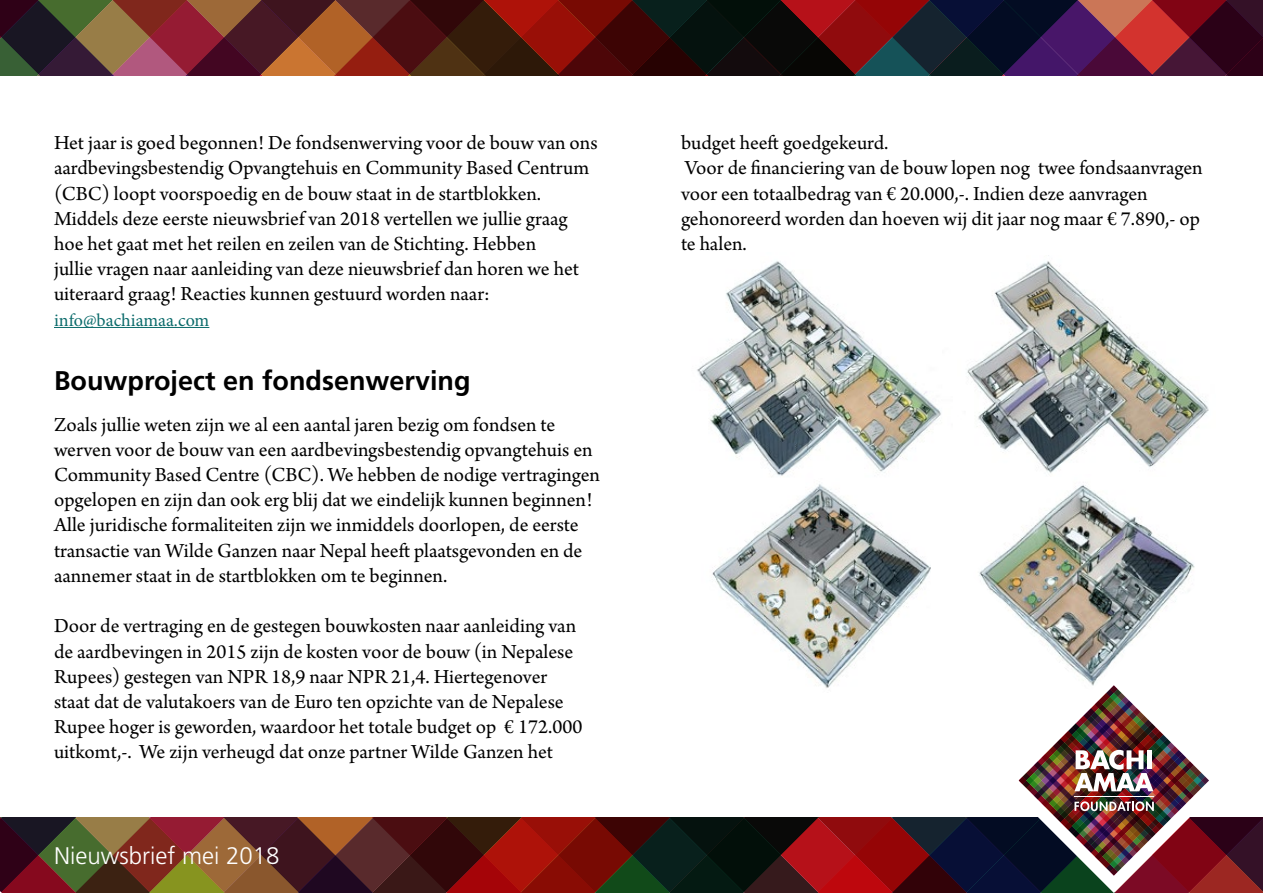
<style>
.page{position:relative;width:1263px;height:893px;background:#fff}
.page>*{position:absolute;margin:0;border:0;box-sizing:border-box;transform-origin:0 0}
.t1{font:700 27px "Frutiger LT Std";color:#000}
.t2{font:300 24px "Frutiger LT Std";color:#fff}
.t3{font:21px/25.2px "Arno Pro";letter-spacing:-.005em;color:#000}
.t4{font:18px "Minion Pro";color:#0b6b6b}
</style>
<div class="page">
<svg style="left:0;top:0;width:410px;height:75px"></svg>
<svg style="left:410px;top:0;width:74px;height:75px"></svg>
<svg style="left:484px;top:0;width:779px;height:75px"></svg>
<svg style="left:0;top:692px;width:1263px;height:201px"></svg>
<hr style="left:1074px;top:796px;width:80px;height:1px;background:#fff">
<hr style="left:54px;top:327px;width:155px;height:1px;background:#0b6b6b">
<img style="left:967px;top:255px;width:242px;height:218px">
<img style="left:979px;top:485px;width:216px;height:207px">
<img style="left:697px;top:261px;width:244px;height:215px">
<img style="left:712px;top:484px;width:219px;height:204px">
<p class="t3" style="left:54px;top:131px;width:545px">Het jaar is goed begonnen! De fondsenwerving voor de bouw van ons aardbevingsbestendig Opvangtehuis en Community Based Centrum (CBC) loopt voorspoedig en de bouw staat in de startblokken.<br>Middels deze eerste nieuwsbrief van 2018 vertellen we jullie graag hoe het gaat met het reilen en zeilen van de Stichting. Hebben<br>jullie vragen naar aanleiding van deze nieuwsbrief dan horen we het uiteraard graag! Reacties kunnen gestuurd worden naar:</p>
<p class="t4" style="left:54px;top:308px;width:157px">info@bachiamaa.com</p>
<p class="t1" style="left:54px;top:365px;width:418px">Bouwproject en fondsenwerving</p>
<p class="t3" style="left:54px;top:413px;width:547px">Zoals jullie weten zijn we al een aantal jaren bezig om fondsen te werven voor de bouw van een aardbevingsbestendig opvangtehuis en Community Based Centre (CBC). We hebben de nodige vertragingen opgelopen en zijn dan ook erg blij dat we eindelijk kunnen beginnen!<br>Alle juridische formaliteiten zijn we inmiddels doorlopen, de eerste transactie van Wilde Ganzen naar Nepal heeft plaatsgevonden en de aannemer staat in de startblokken om te beginnen.</p>
<p class="t3" style="left:54px;top:614px;width:530px">Door de vertraging en de gestegen bouwkosten naar aanleiding van de aardbevingen in 2015 zijn de kosten voor de bouw (in Nepalese Rupees) gestegen van NPR 18,9 naar NPR 21,4. Hiertegenover staat dat de valutakoers van de Euro ten opzichte van de Nepalese Rupee hoger is geworden, waardoor het totale budget op € 172.000 uitkomt,-. We zijn verheugd dat onze partner Wilde Ganzen het</p>
<p class="t2" style="left:54px;top:842px;width:227px">Nieuwsbrief mei 2018</p>
<p class="t3" style="left:681px;top:131px;width:523px">budget heeft goedgekeurd.<br>Voor de financiering van de bouw lopen nog twee fondsaanvragen voor een totaalbedrag van € 20.000,-. Indien deze aanvragen gehonoreerd worden dan hoeven wij dit jaar nog maar € 7.890,- op te halen.</p>
</div>
